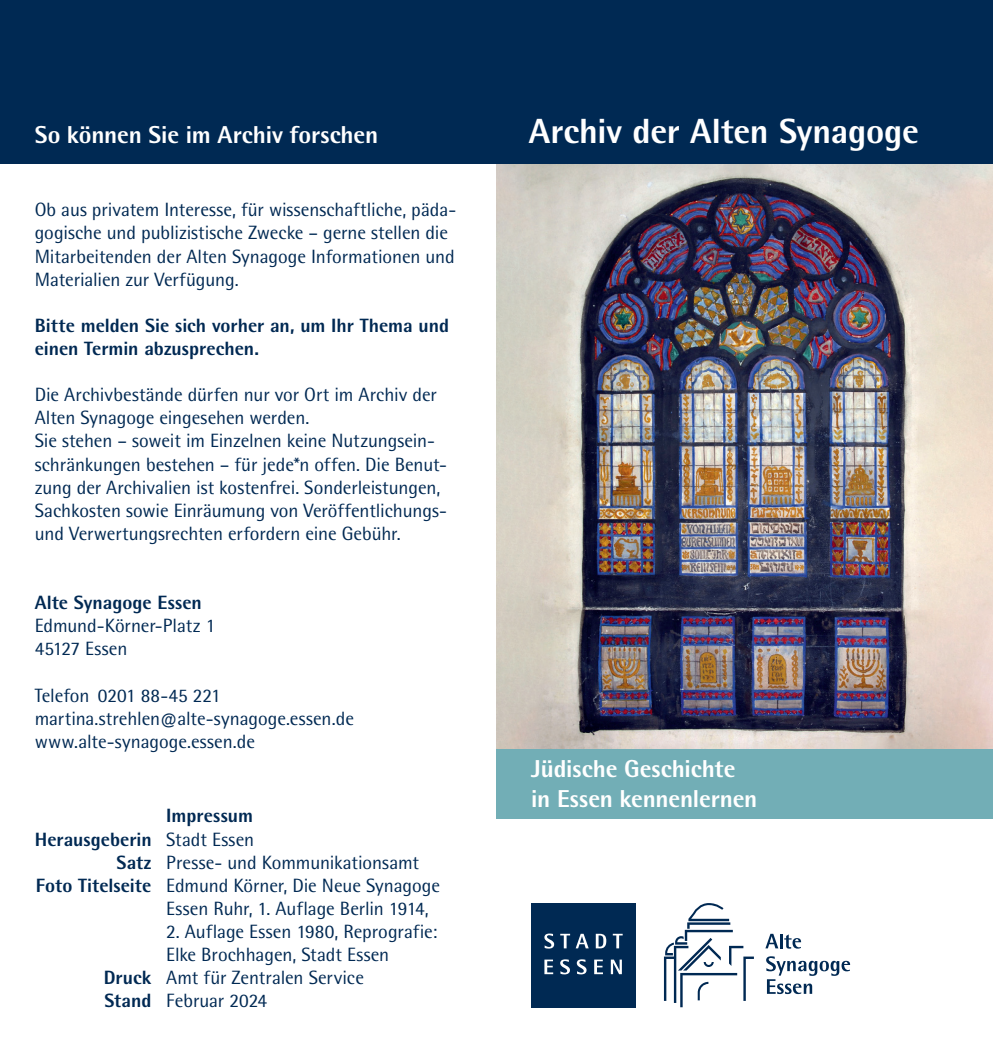
<style>
.page{position:relative;width:993px;height:1042px;background:#fff}
.page>*{position:absolute;margin:0;border:0;box-sizing:border-box;transform-origin:0 0}
.t1{font:800 35px "Rotis Semi Sans";letter-spacing:-.005em;color:#fff}
.t2{font:800 24.5px/29.8px "Rotis Semi Sans";letter-spacing:-.005em;color:#fff}
.t3{font:19.25px/23.1px "Rotis Semi Sans";letter-spacing:-.005em;color:#002953}
.t4{font:800 19.25px/23.1px "Rotis Semi Sans";color:#002953}
.s1{font-weight:400}
.s2{font-weight:800}
</style>
<div class="page">
<div style="left:531px;top:903px;width:104px;height:104px;background:#002953"></div>
<svg style="left:544px;top:959px;width:9px;height:15px"></svg>
<svg style="left:560px;top:959px;width:9px;height:15px"></svg>
<svg style="left:576px;top:959px;width:10px;height:15px"></svg>
<svg style="left:594px;top:959px;width:8px;height:15px"></svg>
<svg style="left:610px;top:959px;width:11px;height:15px"></svg>
<svg style="left:544px;top:933px;width:10px;height:15px"></svg>
<svg style="left:560px;top:934px;width:28px;height:14px"></svg>
<svg style="left:595px;top:934px;width:11px;height:14px"></svg>
<svg style="left:612px;top:934px;width:10px;height:14px"></svg>
<svg style="left:765px;top:934px;width:13px;height:14px"></svg>
<hr style="left:779px;top:934px;width:3px;height:14px;background:#002953">
<svg style="left:784px;top:934px;width:16px;height:14px"></svg>
<svg style="left:766px;top:956px;width:83px;height:38px"></svg>
<svg style="left:663px;top:903px;width:90px;height:104px"></svg>
<img style="left:496px;top:164px;width:496px;height:585px">
<div style="left:496px;top:749px;width:496px;height:70px;background:#72aeb6"></div>
<div style="left:0;top:0;width:992px;height:164px;background:#002953"></div>
<p class="t2" style="left:35px;top:119px;width:345px">So können Sie im Archiv forschen</p>
<h1 class="t1" style="left:528px;top:109px;width:391px">Archiv der Alten Synagoge</h1>
<p class="t3" style="left:35px;top:198px;width:423px">Ob aus privatem Interesse, für wissenschaftliche, päda&shy;gogische und publizistische Zwecke – gerne stellen die Mitarbeitenden der Alten Synagoge Informationen und Materialien zur Verfügung.</p>
<p class="t4" style="left:35px;top:313px;width:415px">Bitte melden Sie sich vorher an, um Ihr Thema und einen Termin abzusprechen.</p>
<p class="t3" style="left:35px;top:383px;width:413px">Die Archivbestände dürfen nur vor Ort im Archiv der Alten Synagoge eingesehen werden.<br>Sie stehen – soweit im Einzelnen keine Nutzungsein&shy;schränkungen bestehen – für jede*n offen. Die Benut&shy;zung der Archivalien ist kostenfrei. Sonderleistungen, Sachkosten sowie Einräumung von Veröffentlichungs&shy;und Verwertungsrechten erfordern eine Gebühr.</p>
<p class="t4" style="left:35px;top:591px;width:168px">Alte Synagoge Essen</p>
<p class="t3" style="left:35px;top:614px;width:182px">Edmund-Körner-Platz 1<br>45127 Essen</p>
<p class="t3" style="left:35px;top:683px;width:320px">Telefon 0201 88-45 221 martina.strehlen@alte-synagoge.essen.de www.alte-synagoge.essen.de</p>
<p class="t4" style="left:166px;top:804px;width:88px">Impressum</p>
<p class="t4" style="left:35px;top:827px;width:221px">Herausgeberin <span class="s1">Stadt Essen</span></p>
<p class="t3" style="left:117px;top:850px;width:304px"><span class="s2">Satz</span> Presse- und Kommunikationsamt</p>
<p class="t3" style="left:36px;top:874px;width:405px"><span class="s2">Foto Titelseite</span> Edmund Körner, Die Neue Synagoge</p>
<p class="t3" style="left:166px;top:897px;width:264px">Essen Ruhr, 1. Auflage Berlin 1914,</p>
<p class="t3" style="left:166px;top:920px;width:272px">2. Auflage Essen 1980, Reprografie:</p>
<p class="t3" style="left:166px;top:943px;width:224px">Elke Brochhagen, Stadt Essen</p>
<p class="t3" style="left:104px;top:966px;width:262px"><span class="s2">Druck</span> Amt für Zentralen Service</p>
<p class="t3" style="left:104px;top:989px;width:164px"><span class="s2">Stand</span> Februar 2024</p>
<p class="t2" style="left:531px;top:753px;width:227px">Jüdische Geschichte in Essen kennenlernen</p>
</div>
